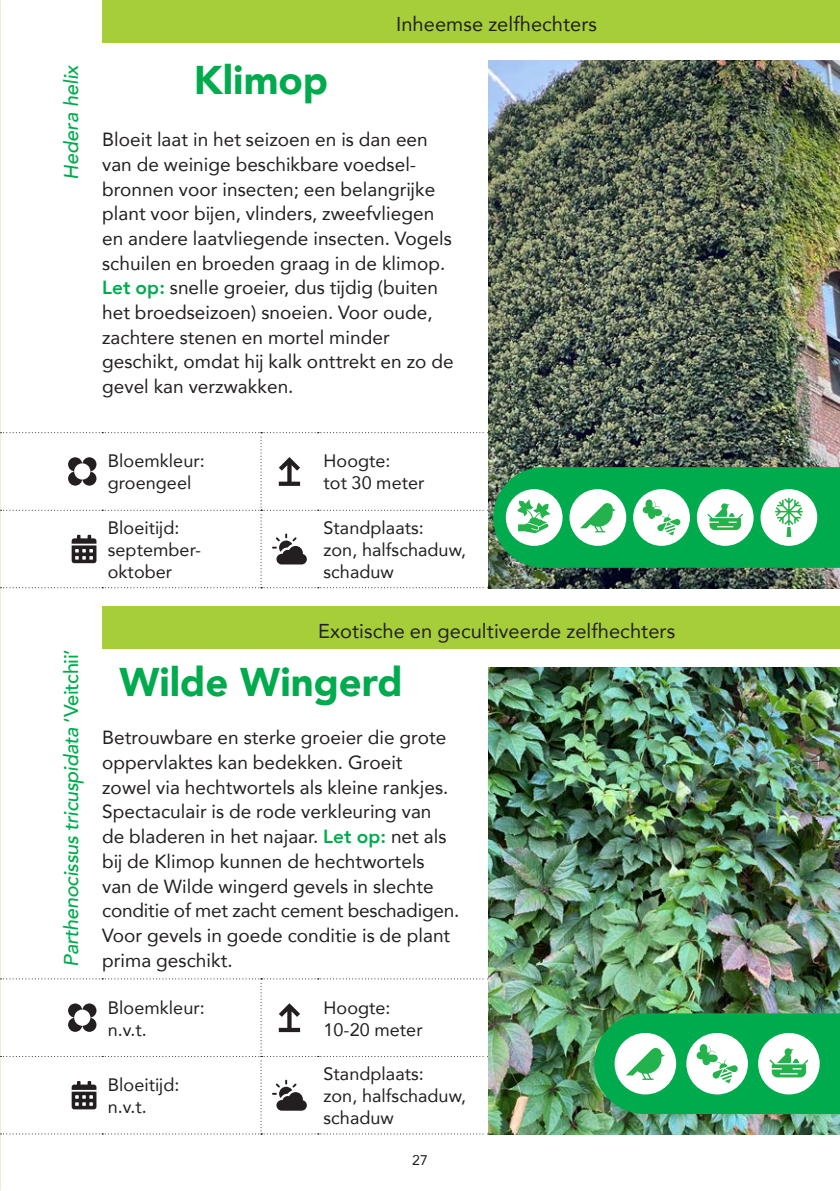
<style>
.page{position:relative;width:840px;height:1191px;background:#fff}
.page>*{position:absolute;margin:0;border:0;box-sizing:border-box;transform-origin:0 0}
.Plant-naam{font:900 40px "Avenir";color:#00ab4d}
.platte_tekst{font:20px "Avenir";letter-spacing:.005em;color:#231f20}
.Plant-latijns{font:italic 500 20px "Avenir";letter-spacing:-.015em;color:#00ab4d}
.plant_platte_tekst{font:19px/24.8px "Avenir";letter-spacing:.005em;color:#231f20}
.planten_legenda{font:18px/22px "Avenir";letter-spacing:.005em;color:#231f20}
.t1{font:14px "Avenir";color:#231f20}
.s1{font-weight:800;color:#00ab4d}
.s2{font-style:normal}
</style>
<div class="page">
<div style="left:102px;top:0;width:737px;height:43px;background:#a6ce39"></div>
<div style="left:102px;top:606px;width:737px;height:43px;background:#a6ce39"></div>
<svg style="left:0;top:978px;width:488px;height:156px"></svg>
<img style="left:488px;top:667px;width:351px;height:467px">
<img style="left:488px;top:61px;width:351px;height:371px">
<svg style="left:594px;top:1013px;width:245px;height:101px"></svg>
<svg style="left:0;top:432px;width:839px;height:156px"></svg>
<p class="platte_tekst" style="left:396px;top:8px;width:202px">Inheemse zelfhechters</p>
<h1 class="Plant-latijns" style="left:59px;top:180px;width:117px;rotate:-90deg">Hedera helix</h1>
<p class="Plant-naam" style="left:194px;top:46px;width:136px">Klimop</p>
<p class="plant_platte_tekst" style="left:102px;top:126px;width:353px">Bloeit laat in het seizoen en is dan een van de weinige beschikbare voedsel&shy;bronnen voor insecten; een belangrijke plant voor bijen, vlinders, zweefvliegen en andere laatvliegende insecten. Vogels schuilen en broeden graag in de klimop.<br><span class="s1">Let op:</span> snelle groeier, dus tijdig (buiten het broedseizoen) snoeien. Voor oude, zachtere stenen en mortel minder geschikt, omdat hij kalk onttrekt en zo de gevel kan verzwakken.</p>
<h1 class="Plant-latijns" style="left:59px;top:966px;width:319px;rotate:-90deg">Parthenocissus tricuspidata <span class="s2">‘Veitchii’</span></h1>
<p class="planten_legenda" style="left:108px;top:450px;width:98px">Bloemkleur:</p>
<p class="planten_legenda" style="left:108px;top:472px;width:85px">groengeel</p>
<p class="planten_legenda" style="left:108px;top:516px;width:73px">Bloeitijd:</p>
<p class="planten_legenda" style="left:108px;top:538px;width:95px">september&shy;oktober</p>
<p class="planten_legenda" style="left:323px;top:450px;width:102px">Hoogte:<br>tot 30 meter</p>
<p class="planten_legenda" style="left:323px;top:516px;width:144px">Standplaats:<br>zon, halfschaduw, schaduw</p>
<p class="platte_tekst" style="left:318px;top:615px;width:358px">Exotische en gecultiveerde zelfhechters</p>
<p class="Plant-naam" style="left:119px;top:648px;width:285px">Wilde Wingerd</p>
<p class="plant_platte_tekst" style="left:102px;top:725px;width:358px">Betrouwbare en sterke groeier die grote oppervlaktes kan bedekken. Groeit<br>zowel via hechtwortels als kleine rankjes.<br>Spectaculair is de rode verkleuring van<br>de bladeren in het najaar. <span class="s1">Let op:</span> net als bij de Klimop kunnen de hechtwortels<br>van de Wilde wingerd gevels in slechte conditie of met zacht cement beschadigen.<br>Voor gevels in goede conditie is de plant prima geschikt.</p>
<p class="planten_legenda" style="left:108px;top:996px;width:98px">Bloemkleur:</p>
<p class="planten_legenda" style="left:108px;top:1018px;width:40px">n.v.t.</p>
<p class="planten_legenda" style="left:323px;top:996px;width:101px">Hoogte:<br>10-20 meter</p>
<p class="planten_legenda" style="left:108px;top:1073px;width:73px">Bloeitijd:</p>
<p class="planten_legenda" style="left:108px;top:1095px;width:40px">n.v.t.</p>
<p class="planten_legenda" style="left:323px;top:1062px;width:144px">Standplaats:<br>zon, halfschaduw, schaduw</p>
<p class="t1" style="left:412px;top:1148px;width:17px">27</p>
</div>
